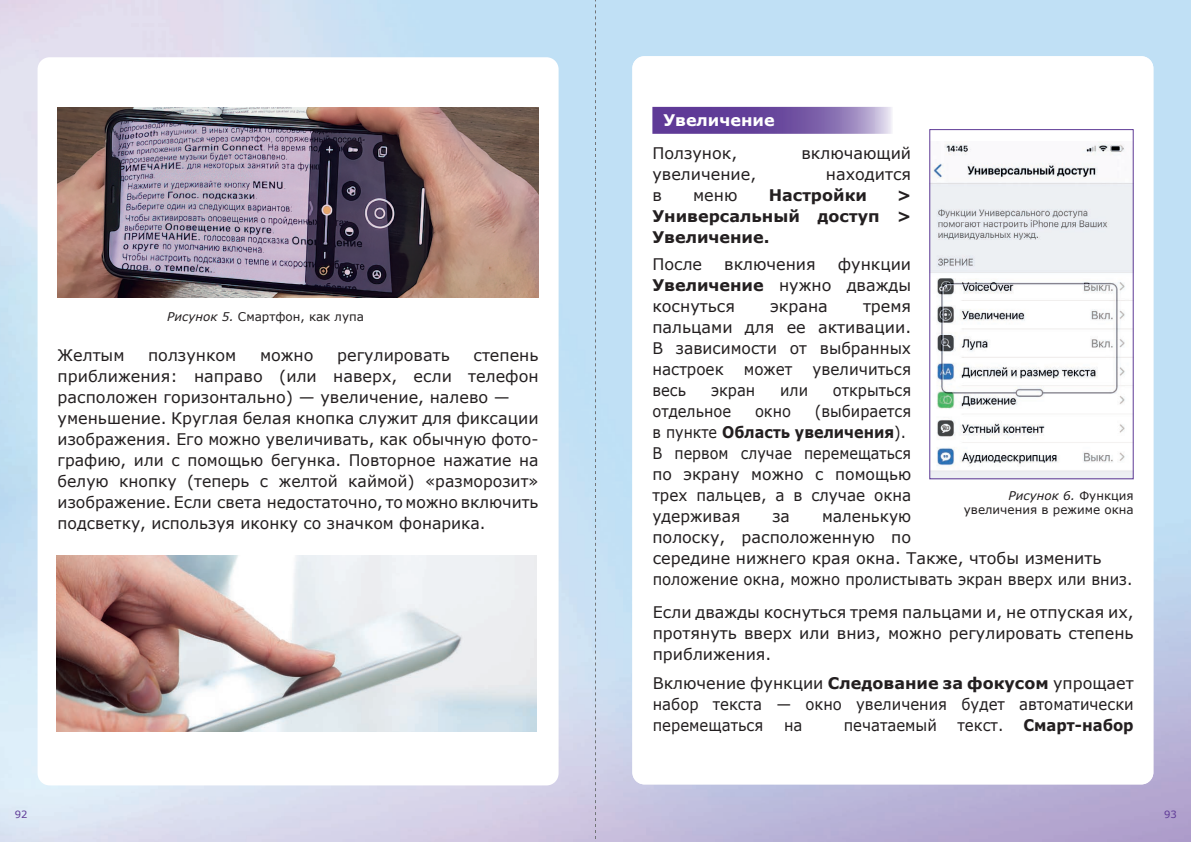
<style>
.page{position:relative;width:1191px;height:842px;background:#fff}
.page>*{position:absolute;margin:0;border:0;box-sizing:border-box;transform-origin:0 0}
.t1{font:16px/21px "Verdana";color:#231f20;text-align:justify}
.t2{font:16px/21px "Verdana";color:#231f20;scale:.92 1}
.t3{font:700 16px/21px "Verdana";color:#231f20;text-align:justify}
.t4{font:16px "Verdana";color:#231f20;scale:.93 1}
.t5{font:16px "Verdana";color:#231f20;scale:.95 1}
.t6{font:700 16px "Verdana";color:#231f20;scale:.93 1}
.t7{font:700 16px "Verdana";color:#fff}
.t8{font:12px/14.4px "Verdana";color:#231f20;text-align:right}
.t9{font:10px "Verdana";color:#5f3a97}
.s1{font-style:italic}
.s2{font-weight:700}
</style>
<div class="page">
<img style="left:0;top:0;width:1191px;height:842px">
<div style="left:38px;top:57px;width:520px;height:728px;background:#fff;border-radius:12px"></div>
<div style="left:632px;top:56px;width:521px;height:728px;background:#fff;border-radius:12px"></div>
<svg style="left:595px;top:0;width:1px;height:842px"></svg>
<img style="left:57px;top:108px;width:481px;height:190px">
<img style="left:931px;top:142px;width:200px;height:335px">
<img style="left:57px;top:556px;width:480px;height:175px">
<div style="left:929px;top:129px;width:204px;height:350px;border:1px solid #5f3b96"></div>
<svg style="left:652px;top:107px;width:240px;height:27px;background:#7a5da9"></svg>
<p class="t8" style="left:167px;top:309px;width:198px"><span class="s1">Риcунок 5.</span> Смартфон, как лупа</p>
<p class="t1" style="left:58px;top:344px;width:68px">Желтым</p>
<p class="t1" style="left:148px;top:344px;width:90px">ползунком</p>
<p class="t1" style="left:260px;top:344px;width:55px">можно</p>
<p class="t1" style="left:337px;top:344px;width:114px">регулировать</p>
<p class="t1" style="left:58px;top:344px;width:482px;text-align:left;text-indent:416px">степень приближения: направо (или наверх, если телефон расположен горизонтально) — увеличение, налево — уменьшение. Круглая белая кнопка служит для фиксации изображения. Его можно увеличивать, как обычную фото&shy;графию, или с помощью бегунка. Повторное нажатие на белую кнопку (теперь с желтой каймой) «разморозит» изображение. Если света недостаточно, то можно включить подсветку, используя иконку со значком фонарика.</p>
<p class="t7" style="left:663px;top:109px;width:113px">Увеличение</p>
<p class="t1" style="left:652px;top:142px;width:86px">Ползунок,</p>
<p class="t1" style="left:801px;top:142px;width:111px">включающий</p>
<p class="t1" style="left:652px;top:163px;width:105px">увеличение,</p>
<p class="t1" style="left:826px;top:163px;width:87px">находится</p>
<p class="t1" style="left:652px;top:184px;width:11px">в</p>
<p class="t1" style="left:693px;top:184px;width:46px">меню</p>
<p class="t3" style="left:768px;top:184px;width:100px">Настройки</p>
<p class="t3" style="left:652px;top:184px;width:260px;text-indent:245px">&gt; Универсальный доступ &gt; Увеличение.</p>
<p class="t1" style="left:652px;top:253px;width:51px">После</p>
<p class="t1" style="left:724px;top:253px;width:93px">включения</p>
<p class="t1" style="left:652px;top:253px;width:260px;text-indent:185px">функции <span class="s2">Увеличение</span> нужно дважды коснуться</p>
<p class="t1" style="left:652px;top:295px;width:260px;text-indent:211px">тремя пальцами для ее активации.<br>В зависимости от выбранных настроек</p>
<p class="t1" style="left:770px;top:295px;width:59px">экрана</p>
<p class="t5" style="left:744px;top:358px;width:53px">может</p>
<p class="t5" style="left:812px;top:358px;width:105px">увеличиться</p>
<p class="t2" style="left:652px;top:379px;width:38px">весь</p>
<p class="t2" style="left:711px;top:379px;width:50px">экран</p>
<p class="t2" style="left:780px;top:379px;width:32px">или</p>
<p class="t2" style="left:833px;top:379px;width:87px">открыться</p>
<p class="t2" style="left:652px;top:400px;width:87px">отдельное</p>
<p class="t2" style="left:755px;top:400px;width:41px">окно</p>
<p class="t2" style="left:652px;top:400px;width:283px;text-indent:162px">(выбирается в пункте <span class="s2">Область увеличения</span>).<br>В первом случае перемещаться по экрану можно с помощью трех пальцев, а в случае окна удерживая</p>
<p class="t8" style="left:963px;top:488px;width:171px"><span class="s1">Рисунок 6.</span> Функция увеличения в режиме окна</p>
<p class="t1" style="left:653px;top:548px;width:481px">середине нижнего края окна. Также, чтобы изменить положение окна, можно пролистывать экран вверх или вниз.</p>
<p class="t1" style="left:653px;top:602px;width:482px">Если дважды коснуться тремя пальцами и, не отпуская их, протянуть вверх или вниз, можно регулировать степень приближения.</p>
<p class="t1" style="left:653px;top:673px;width:482px">Включение функции <span class="s2">Следование за фокусом</span> упрощает набор текста — окно увеличения будет автоматически перемещаться</p>
<p class="t1" style="left:652px;top:505px;width:260px;text-align:right">маленькую<br>полоску, расположенную по</p>
<p class="t1" style="left:772px;top:505px;width:19px">за</p>
<p class="t4" style="left:784px;top:714px;width:21px">на</p>
<p class="t4" style="left:843px;top:714px;width:102px">печатаемый</p>
<p class="t4" style="left:957px;top:714px;width:51px">текст.</p>
<p class="t6" style="left:1023px;top:714px;width:120px">Смарт-набор</p>
<p class="t9" style="left:15px;top:808px;width:14px">92</p>
<p class="t9" style="left:1164px;top:808px;width:14px">93</p>
</div>
